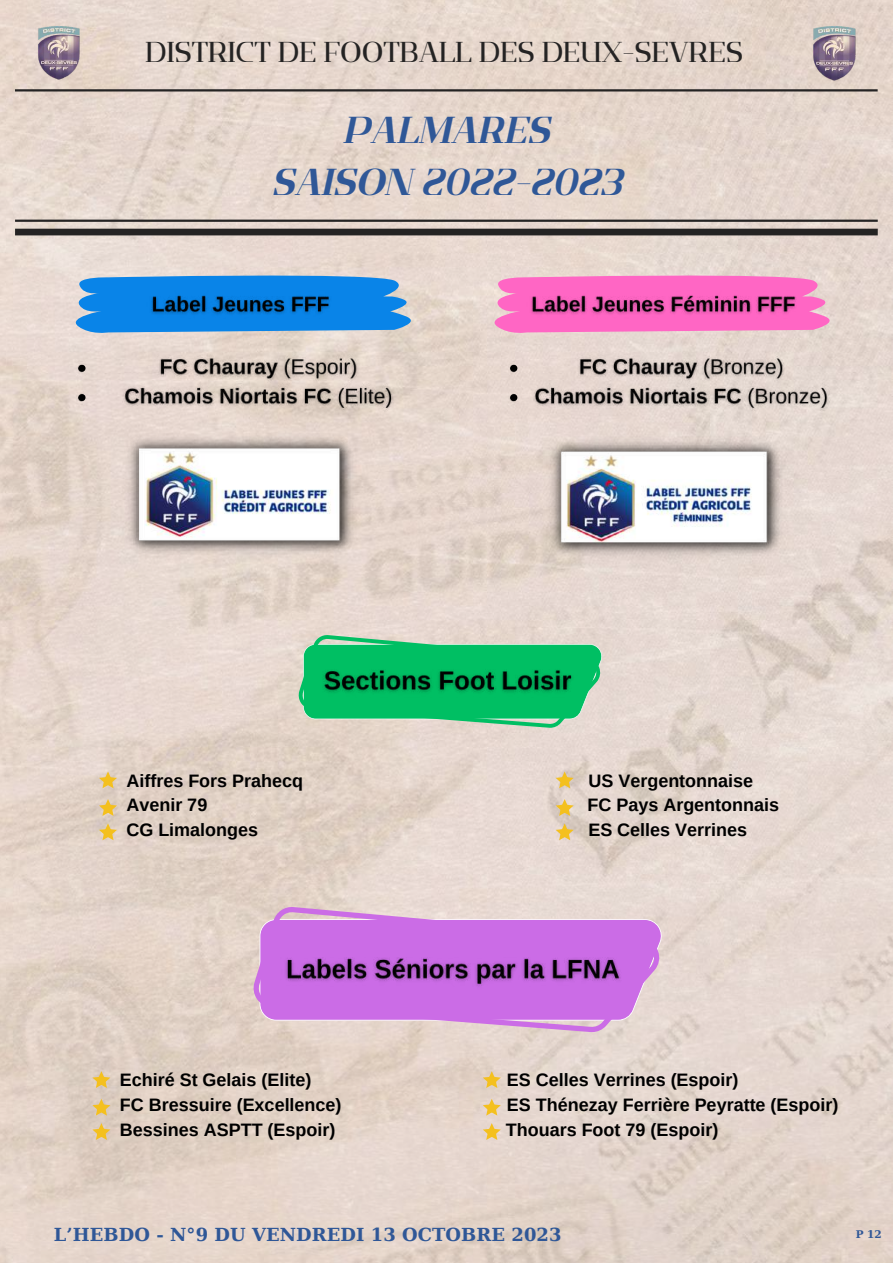
<style>
.page{position:relative;width:893px;height:1264px;background:#fff}
.page>*{position:absolute;margin:0;border:0;box-sizing:border-box;transform-origin:0 0}
.t1{font:37.5px/51.8px "Flatory Serif 700 It";color:#2f5797;text-align:center}
.t2{font:28.8px "Flatory Serif 400";color:#242323}
.t3{font:700 18px "Arimo";color:#000}
.t4{font:700 17.85px "DejaVu Serif";letter-spacing:.005em;color:#2f5797}
.t5{font:700 10.5px "DejaVu Serif";color:#2f5797}
</style>
<div class="page">
<img style="left:0;top:0;width:892px;height:1262px">
<hr style="left:15px;top:89px;width:862px;height:2px;background:#242323">
<div style="left:15px;top:229px;width:862px;height:6px;background:#242323"></div>
<hr style="left:15px;top:219px;width:862px;height:3px;background:#242323">
<img style="left:32px;top:25px;width:50px;height:56px">
<img style="left:807px;top:25px;width:50px;height:58px">
<svg style="left:99px;top:771px;width:18px;height:17px"></svg>
<svg style="left:99px;top:799px;width:18px;height:17px"></svg>
<svg style="left:99px;top:823px;width:18px;height:17px"></svg>
<svg style="left:555px;top:771px;width:18px;height:17px"></svg>
<svg style="left:555px;top:799px;width:18px;height:17px"></svg>
<svg style="left:555px;top:823px;width:18px;height:17px"></svg>
<svg style="left:92px;top:1071px;width:18px;height:16px"></svg>
<svg style="left:92px;top:1098px;width:18px;height:17px"></svg>
<svg style="left:92px;top:1123px;width:18px;height:16px"></svg>
<svg style="left:482px;top:1071px;width:18px;height:16px"></svg>
<svg style="left:482px;top:1098px;width:18px;height:17px"></svg>
<svg style="left:482px;top:1123px;width:18px;height:16px"></svg>
<img style="left:121px;top:430px;width:239px;height:130px">
<svg style="left:66px;top:271px;width:356px;height:64px;background:#69a9de"></svg>
<img style="left:71px;top:291px;width:327px;height:123px">
<img style="left:543px;top:434px;width:243px;height:127px">
<svg style="left:485px;top:271px;width:356px;height:64px;background:#f497c9"></svg>
<img style="left:502px;top:291px;width:332px;height:123px">
<svg style="left:298px;top:634px;width:306px;height:93px;background:#4bc786"></svg>
<img style="left:317px;top:663px;width:261px;height:35px">
<svg style="left:253px;top:906px;width:407px;height:126px;background:#d38cdf"></svg>
<img style="left:281px;top:951px;width:346px;height:40px">
<h2 class="t2" style="left:145px;top:35px;width:599px">DISTRICT DE FOOTBALL DES DEUX-SEVRES</h2>
<h1 class="t1" style="left:271px;top:104px;width:352px">PALMARES<br>SAISON 2022-2023</h1>
<p class="t3" style="left:126px;top:770px;width:178px">Aiffres Fors Prahecq</p>
<p class="t3" style="left:588px;top:770px;width:166px">US Vergentonnaise</p>
<p class="t3" style="left:126px;top:795px;width:82px">Avenir 79</p>
<p class="t3" style="left:587px;top:795px;width:193px">FC Pays Argentonnais</p>
<p class="t3" style="left:126px;top:819px;width:133px">CG Limalonges</p>
<p class="t3" style="left:588px;top:819px;width:160px">ES Celles Verrines</p>
<p class="t3" style="left:120px;top:1069px;width:193px">Echiré St Gelais (Elite)</p>
<p class="t3" style="left:506px;top:1069px;width:233px">ES Celles Verrines (Espoir)</p>
<p class="t3" style="left:120px;top:1094px;width:223px">FC Bressuire (Excellence)</p>
<p class="t3" style="left:506px;top:1094px;width:333px">ES Thénezay Ferrière Peyratte (Espoir)</p>
<p class="t3" style="left:120px;top:1119px;width:217px">Bessines ASPTT (Espoir)</p>
<p class="t3" style="left:505px;top:1119px;width:214px">Thouars Foot 79 (Espoir)</p>
<p class="t4" style="left:54px;top:1223px;width:509px">L’HEBDO - N°9 DU VENDREDI 13 OCTOBRE 2023</p>
<p class="t5" style="left:855px;top:1227px;width:28px">P 12</p>
</div>
